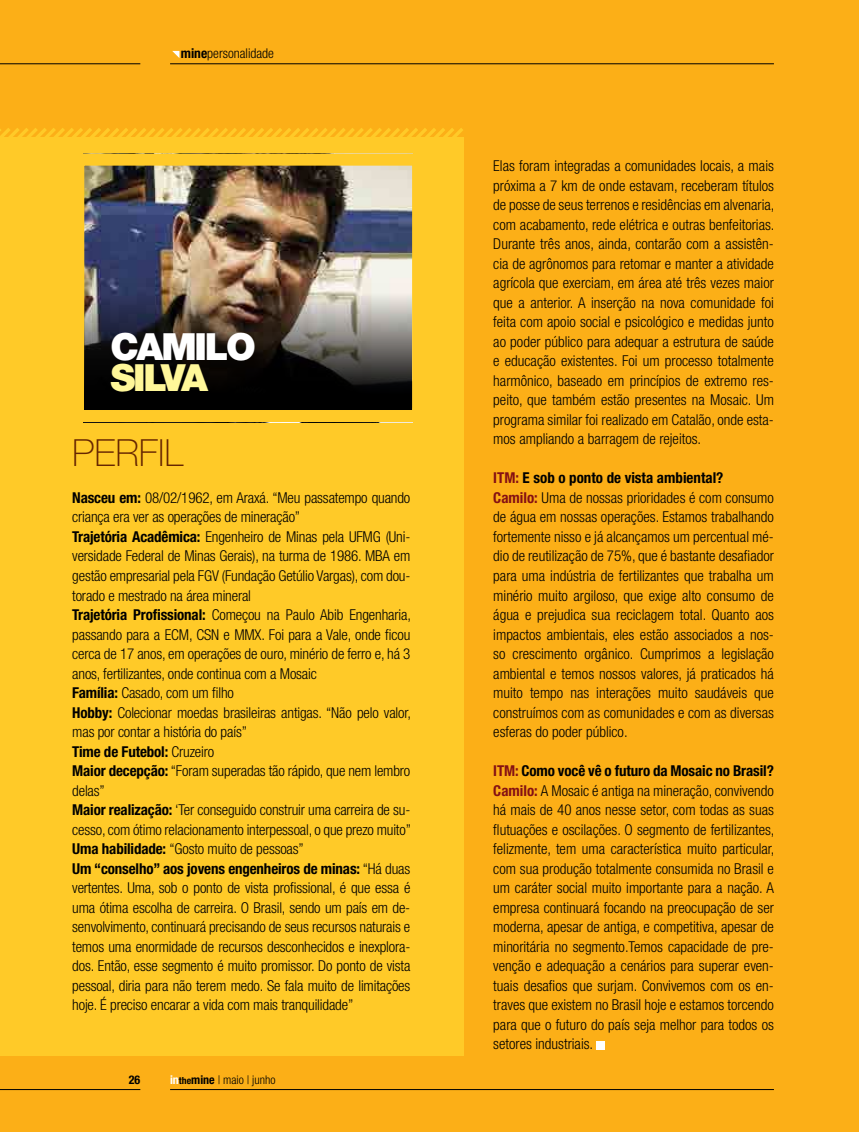
<style>
.page{position:relative;width:859px;height:1132px;background:#fff}
.page>*{position:absolute;margin:0;border:0;box-sizing:border-box;transform-origin:0 0}
.t1{font:100 37.5px "Helvetica Neue LT Std";color:#662601}
.t2{font:900 37.5px "Helvetica Neue LT Std";letter-spacing:-.06em;color:#fff}
.t3{font:900 37.5px "Helvetica Neue LT Std";letter-spacing:-.085em;color:#fff799}
.t4{font:300 condensed 15px/19.5px "Helvetica Neue LT Std";letter-spacing:-.01em;color:#000;text-align:justify}
.t5{font:300 condensed 13.5px "Helvetica Neue LT Std";color:#000}
.t6{font:300 condensed 12px "Helvetica Neue LT Std";color:#000}
.t7{font:700 condensed 12px "Helvetica Neue LT Std";color:#000}
.s1{font-weight:700}
.s2{font-weight:700;color:#fff}
.s3{font-weight:700;font-size:9.75px}
.s4{font-weight:700;color:#851013}
</style>
<div class="page">
<div style="left:0;top:0;width:859px;height:1131px;background:#fcaf17"></div>
<hr style="left:170px;top:63px;width:604px;height:1px;background:#000">
<hr style="left:0;top:63px;width:140px;height:1px;background:#000">
<hr style="left:170px;top:1088px;width:604px;height:1px;background:#000">
<hr style="left:0;top:1088px;width:140px;height:1px;background:#000">
<svg style="left:172px;top:51px;width:7px;height:7px"></svg>
<div style="left:0;top:137px;width:463px;height:917px;background:#ffca28"></div>
<div style="left:596px;top:1040px;width:9px;height:8px;background:#fff"></div>
<img style="left:0;top:128px;width:464px;height:497px">
<p class="t5" style="left:181px;top:46px;width:95px"><span class="s1">mine</span>personalidade</p>
<h1 class="t2" style="left:110px;top:324px;width:147px">CAMILO</h1>
<h1 class="t3" style="left:110px;top:355px;width:99px">SILVA</h1>
<h1 class="t1" style="left:72px;top:430px;width:113px">PERFIL</h1>
<p class="t4" style="left:72px;top:487px;width:340px;text-align:left"><span class="s1">Nasceu em:</span> 08/02/1962, em Araxá. “Meu passatempo quando criança era ver as operações de mineração”<br><span class="s1">Trajetória Acadêmica:</span> Engenheiro de Minas pela UFMG (Uni&shy;versidade Federal de Minas Gerais), na turma de 1986. MBA em gestão empresarial pela FGV (Fundação Getúlio Vargas), com dou&shy;torado e mestrado na área mineral<br><span class="s1">Trajetória Profissional:</span> Começou na Paulo Abib Engenharia, passando para a ECM, CSN e MMX. Foi para a Vale, onde ficou cerca de 17 anos, em operações de ouro, minério de ferro e, há 3 anos, fertilizantes, onde continua com a Mosaic<br><span class="s1">Família:</span> Casado, com um filho<br><span class="s1">Hobby:</span> Colecionar moedas brasileiras antigas. “Não pelo valor, mas por contar a história do país”<br><span class="s1">Time de Futebol:</span> Cruzeiro<br><span class="s1">Maior decepção:</span> “Foram superadas tão rápido, que nem lembro delas”<br><span class="s1">Maior realização:</span> ‘Ter conseguido construir uma carreira de su&shy;cesso, com ótimo relacionamento interpessoal, o que prezo muito” <span class="s1">Uma habilidade:</span> “Gosto muito de pessoas”<br><span class="s1">Um “conselho” aos jovens engenheiros de minas:</span> “Há duas vertentes. Uma, sob o ponto de vista profissional, é que essa é uma ótima escolha de carreira. O Brasil, sendo um país em de&shy;senvolvimento, continuará precisando de seus recursos naturais e temos uma enormidade de recursos desconhecidos e inexplora&shy;dos. Então, esse segmento é muito promissor. Do ponto de vista pessoal, diria para não terem medo. Se fala muito de limitações hoje. É preciso encarar a vida com mais tranquilidade”</p>
<p class="t7" style="left:129px;top:1072px;width:13px">26</p>
<p class="t6" style="left:170px;top:1072px;width:107px"><span class="s2">in</span><span class="s3">the</span><span class="s1">mine</span> | maio | junho</p>
<p class="t4" style="left:493px;top:156px;width:283px">Elas foram integradas a comunidades locais, a mais próxima a 7 km de onde estavam, receberam títulos de posse de seus terrenos e residências em alvenaria, com acabamento, rede elétrica e outras benfeitorias.<br>Durante três anos, ainda, contarão com a assistên&shy;cia de agrônomos para retomar e manter a atividade agrícola que exerciam, em área até três vezes maior que a anterior. A inserção na nova comunidade foi feita com apoio social e psicológico e medidas junto ao poder público para adequar a estrutura de saúde e educação existentes. Foi um processo totalmente harmônico, baseado em princípios de extremo res&shy;peito, que também estão presentes na Mosaic. Um programa similar foi realizado em Catalão, onde esta&shy;mos ampliando a barragem de rejeitos.</p>
<p class="t4" style="left:493px;top:468px;width:282px;text-align:left"><span class="s4">ITM:</span> <span class="s1">E sob o ponto de vista ambiental?<br></span><span class="s4">Camilo:</span> Uma de nossas prioridades é com consumo de água em nossas operações. Estamos trabalhando fortemente nisso e já alcançamos um percentual mé&shy;dio de reutilização de 75%, que é bastante desafiador para uma indústria de fertilizantes que trabalha um minério muito argiloso, que exige alto consumo de água e prejudica sua reciclagem total. Quanto aos impactos ambientais, eles estão associados a nos&shy;so crescimento orgânico. Cumprimos a legislação ambiental e temos nossos valores, já praticados há muito tempo nas interações muito saudáveis que construímos com as comunidades e com as diversas esferas do poder público.</p>
<p class="t4" style="left:493px;top:760px;width:283px"><span class="s4">ITM:</span> <span class="s1">Como você vê o futuro da Mosaic no Brasil?<br></span><span class="s4">Camilo:</span> A Mosaic é antiga na mineração, convivendo há mais de 40 anos nesse setor, com todas as suas flutuações e oscilações. O segmento de fertilizantes, felizmente, tem uma característica muito particular, com sua produção totalmente consumida no Brasil e um caráter social muito importante para a nação. A empresa continuará focando na preocupação de ser moderna, apesar de antiga, e competitiva, apesar de minoritária no segmento.Temos capacidade de pre&shy;venção e adequação a cenários para superar even&shy;tuais desafios que surjam. Convivemos com os en&shy;traves que existem no Brasil hoje e estamos torcendo para que o futuro do país seja melhor para todos os setores industriais.</p>
</div>
